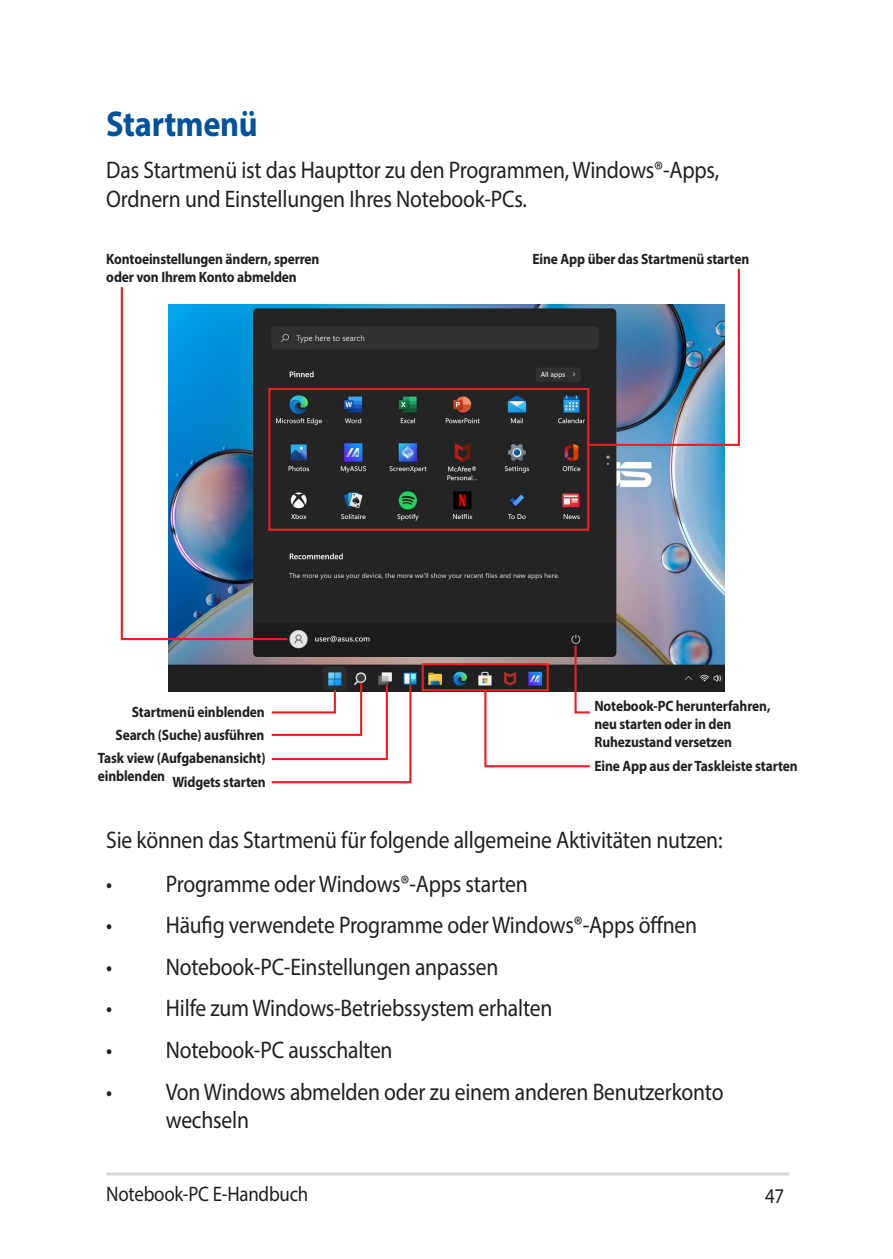
<style>
.page{position:relative;width:893px;height:1259px;background:#fff}
.page>*{position:absolute;margin:0;border:0;box-sizing:border-box;transform-origin:0 0}
.t1{font:700 36px "Myriad Pro";letter-spacing:-.01em;color:#01529a;scale:.9 1}
.t2{font:24px/28.8px "Myriad Pro";letter-spacing:-.01em;color:#231f20;scale:.9 1}
.t3{font:21px "Myriad Pro";letter-spacing:-.015em;color:#231f20;scale:.9 1}
.t4{font:700 15px/18px "Myriad Pro";letter-spacing:-.01em;color:#231f20;scale:.9 1}
</style>
<div class="page">
<hr style="left:106px;top:1172px;width:683px;height:3px;background:#d8d8d8">
<img style="left:168px;top:304px;width:557px;height:387px">
<img style="left:586px;top:268px;width:154px;height:179px">
<div style="left:268px;top:388px;width:321px;height:143px;border:2px solid #ee1d23"></div>
<div style="left:422px;top:663px;width:127px;height:28px;border:2px solid #ee1d23"></div>
<svg style="left:270px;top:681px;width:142px;height:103px"></svg>
<svg style="left:120px;top:287px;width:170px;height:354px"></svg>
<svg style="left:483px;top:643px;width:109px;height:125px"></svg>
<h1 class="t1" style="left:106px;top:101px;width:170px">Startmenü</h1>
<p class="t2" style="left:106px;top:155px;width:682px">Das Startmenü ist das Haupttor zu den Programmen, Windows®-Apps,<br>Ordnern und Einstellungen Ihres Notebook-PCs.</p>
<p class="t4" style="left:106px;top:250px;width:238px">Kontoeinstellungen ändern, sperren oder von Ihrem Konto abmelden</p>
<p class="t4" style="left:132px;top:702px;width:149px">Startmenü einblenden</p>
<p class="t4" style="left:98px;top:749px;width:188px">Task view (Aufgabenansicht) einblenden</p>
<p class="t4" style="left:115px;top:725px;width:167px">Search (Suche) ausführen</p>
<p class="t4" style="left:172px;top:772px;width:105px">Widgets starten</p>
<p class="t4" style="left:533px;top:250px;width:242px">Eine App über das Startmenü starten</p>
<p class="t4" style="left:594px;top:696px;width:197px">Notebook-PC herunterfahren, neu starten oder in den<br>Ruhezustand versetzen</p>
<p class="t4" style="left:594px;top:756px;width:227px">Eine App aus der Taskleiste starten</p>
<p class="t2" style="left:106px;top:825px;width:686px">Sie können das Startmenü für folgende allgemeine Aktivitäten nutzen:</p>
<p class="t2" style="left:106px;top:868px;width:470px">• Programme oder Windows®-Apps starten</p>
<p class="t2" style="left:106px;top:910px;width:658px">• Häufig verwendete Programme oder Windows®-Apps öffnen</p>
<p class="t2" style="left:106px;top:952px;width:437px">• Notebook-PC-Einstellungen anpassen</p>
<p class="t2" style="left:106px;top:993px;width:497px">• Hilfe zum Windows-Betriebssystem erhalten</p>
<p class="t2" style="left:106px;top:1035px;width:320px">• Notebook-PC ausschalten</p>
<p class="t2" style="left:166px;top:1076px;width:621px;text-indent:-60px">• Von Windows abmelden oder zu einem anderen Benutzerkonto wechseln</p>
<p class="t3" style="left:106px;top:1180px;width:226px">Notebook-PC E-Handbuch</p>
<p class="t3" style="left:765px;top:1182px;width:23px">47</p>
</div>
